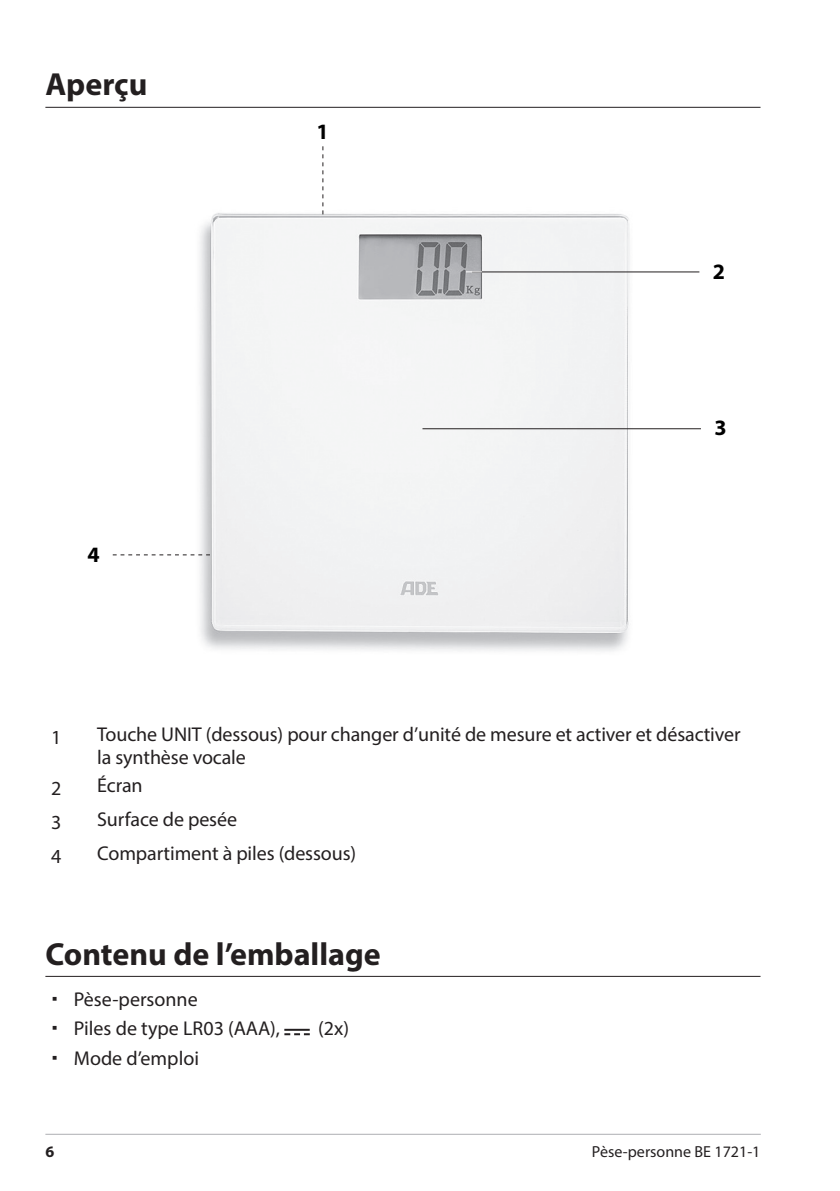
<style>
.page{position:relative;width:840px;height:1191px;background:#fff}
.page>*{position:absolute;margin:0;border:0;box-sizing:border-box;transform-origin:0 0}
.t1{font:700 32px "Myriad Pro";color:#231f20}
.t2{font:700 22px "Myriad Pro";color:#000}
.t3{font:20px/23px "Myriad Pro";letter-spacing:-.005em;color:#231f20}
.t4{font:16px "Myriad Pro";color:#231f20}
.t5{font:700 16px "Myriad Pro";color:#231f20}
</style>
<div class="page">
<hr style="left:45px;top:1133px;width:715px;height:1px;background:#adaeb2">
<hr style="left:45px;top:107px;width:715px;height:1px;background:#231f20">
<hr style="left:45px;top:976px;width:715px;height:1px;background:#231f20">
<svg style="left:284px;top:1033px;width:25px;height:2px"></svg>
<hr style="left:284px;top:1028px;width:25px;height:2px;background:#231f20">
<img style="left:185px;top:188px;width:468px;height:463px">
<hr style="left:472px;top:271px;width:227px;height:1px;background:#231f20">
<svg style="left:322px;top:146px;width:1px;height:68px"></svg>
<svg style="left:465px;top:271px;width:16px;height:1px"></svg>
<hr style="left:422px;top:428px;width:278px;height:1px;background:#231f20">
<svg style="left:113px;top:554px;width:97px;height:1px"></svg>
<h1 class="t1" style="left:45px;top:64px;width:103px">Aperçu</h1>
<p class="t2" style="left:88px;top:540px;width:14px">4</p>
<p class="t2" style="left:316px;top:117px;width:14px">1</p>
<p class="t2" style="left:712px;top:257px;width:14px">2</p>
<p class="t2" style="left:714px;top:413px;width:14px">3</p>
<p class="t3" style="left:51px;top:725px;width:12px">1</p>
<p class="t3" style="left:97px;top:722px;width:644px">Touche UNIT (dessous) pour changer d’unité de mesure et activer et désactiver la synthèse vocale</p>
<p class="t3" style="left:51px;top:776px;width:12px">2</p>
<p class="t3" style="left:97px;top:773px;width:47px">Écran</p>
<p class="t3" style="left:51px;top:810px;width:12px">3</p>
<p class="t3" style="left:97px;top:807px;width:141px">Surface de pesée</p>
<p class="t3" style="left:51px;top:844px;width:12px">4</p>
<p class="t3" style="left:97px;top:841px;width:260px">Compartiment à piles (dessous)</p>
<h1 class="t1" style="left:45px;top:933px;width:337px">Contenu de l’emballage</h1>
<p class="t3" style="left:74px;top:983px;width:208px;line-height:29.6px">Pèse-personne<br>Piles de type LR03 (AAA),</p>
<p class="t3" style="left:318px;top:1016px;width:32px">(2x)</p>
<p class="t3" style="left:74px;top:1046px;width:127px">Mode d’emploi</p>
<p class="t5" style="left:45px;top:1140px;width:10px">6</p>
<p class="t4" style="left:591px;top:1141px;width:170px">Pèse-personne BE 1721-1</p>
</div>
